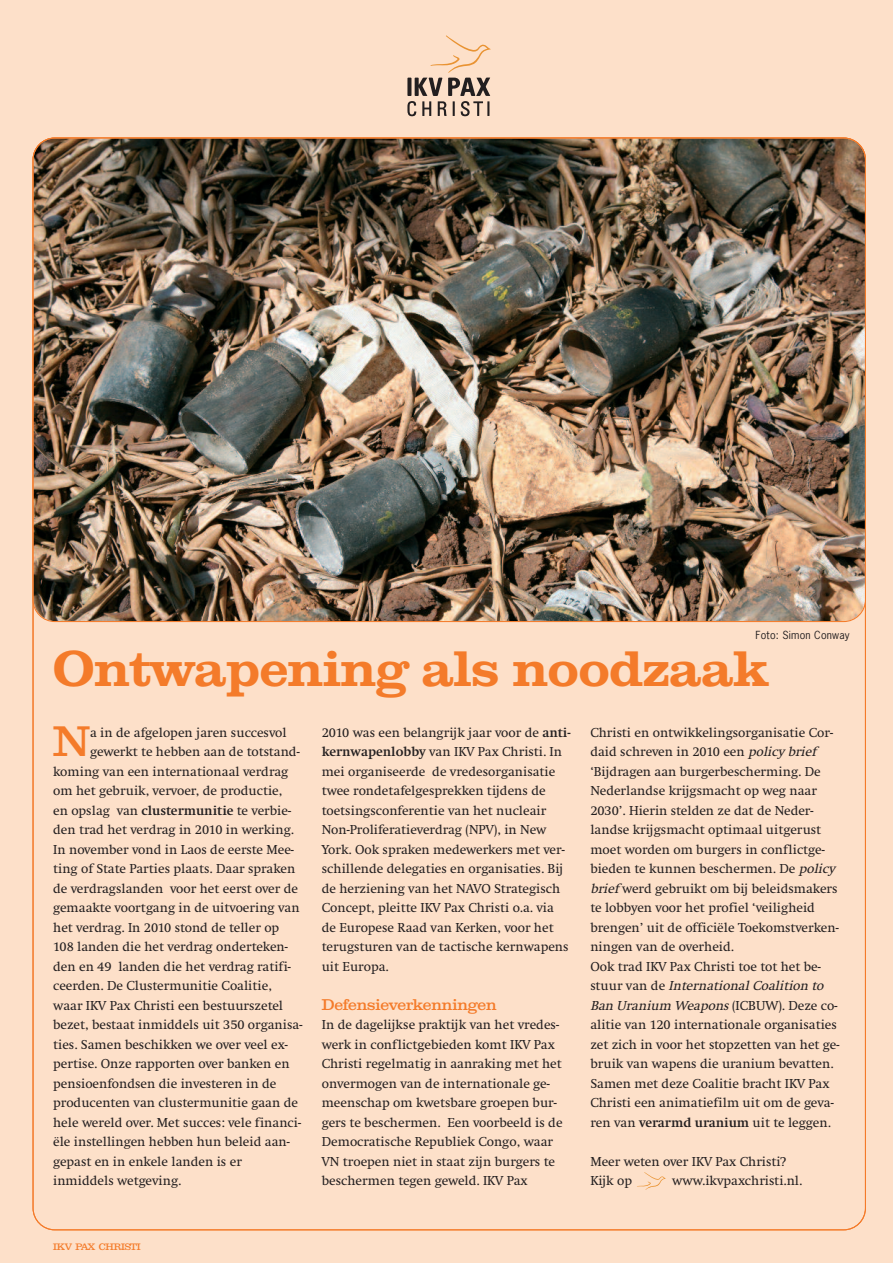
<style>
.page{position:relative;width:893px;height:1263px;background:#fde0c9}
.page>*{position:absolute;margin:0;border:0;box-sizing:border-box;transform-origin:0 0}
.t1{font:600 48px "Clarendon";color:#f47b2a}
.t2{font:41.1px "Clarendon";color:#f47b2a}
.t3{font:15px "Clarendon";color:#f47b2a}
.t4{font:13.5px/19.5px "Swift";color:#231f20}
.t5{font:10.5px "News Gothic";letter-spacing:.02em;color:#231f20}
.t6{font:9px "Clarendon";color:#f47b2a}
.s1{font-weight:700}
.s2{font-style:italic}
</style>
<div class="page">
<img style="left:33px;top:137px;width:833px;height:485px">
<svg style="left:407px;top:35px;width:84px;height:81px"></svg>
<svg style="left:637px;top:1172px;width:29px;height:18px"></svg>
<p class="t5" style="left:755px;top:629px;width:96px">Foto: Simon Conway</p>
<h1 class="t1" style="left:53px;top:641px;width:716px">Ontwapening als noodzaak</h1>
<h2 class="t2" style="left:53px;top:718px;width:38px">N</h2>
<p class="t4" style="left:90px;top:722px;width:198px">a in de afgelopen jaren succesvol</p>
<p class="t4" style="left:322px;top:722px;width:250px">2010 was een belangrijk jaar voor de <span class="s1">anti&shy;kernwapenlobby</span> van IKV Pax Christi. In mei organiseerde de vredesorganisatie twee rondetafelgesprekken tijdens de toetsingsconferentie van het nucleair Non-Proliferatieverdrag (NPV), in New York. Ook spraken medewerkers met ver&shy;schillende delegaties en organisaties. Bij de herziening van het NAVO Strategisch Concept, pleitte IKV Pax Christi o.a. via de Europese Raad van Kerken, voor het terugsturen van de tactische kernwapens uit Europa.</p>
<p class="t3" style="left:322px;top:996px;width:176px">Defensieverkenningen</p>
<p class="t4" style="left:322px;top:1015px;width:242px">In de dagelijkse praktijk van het vredes&shy;werk in conflictgebieden komt IKV Pax Christi regelmatig in aanraking met het onvermogen van de internationale ge&shy;meenschap om kwetsbare groepen bur&shy;gers te beschermen. Een voorbeeld is de Democratische Republiek Congo, waar VN troepen niet in staat zijn burgers te beschermen tegen geweld. IKV Pax</p>
<p class="t4" style="left:590px;top:722px;width:251px">Christi en ontwikkelingsorganisatie Cor&shy;daid schreven in 2010 een <span class="s2">policy brief </span>‘Bijdragen aan burgerbescherming. De Nederlandse krijgsmacht op weg naar 2030’. Hierin stelden ze dat de Neder&shy;landse krijgsmacht optimaal uitgerust moet worden om burgers in conflictge&shy;bieden te kunnen beschermen. De <span class="s2">policy brief</span> werd gebruikt om bij beleidsmakers te lobbyen voor het profiel ‘veiligheid brengen’ uit de officiële Toekomstverken&shy;ningen van de overheid.<br>Ook trad IKV Pax Christi toe tot het be&shy;stuur van de <span class="s2">International Coalition to BanUraniumWeapons</span>(ICBUW). Deze co&shy;alitie van 120 internationale organisaties zet zich in voor het stopzetten van het ge&shy;bruik van wapens die uranium bevatten.<br>Samen met deze Coalitie bracht IKV Pax Christi een animatiefilm uit om de geva&shy;ren van <span class="s1">verarmd uranium</span> uit te leggen.</p>
<p class="t4" style="left:590px;top:1151px;width:197px">Meer weten over IKV Pax Christi?<br>Kijk op</p>
<p class="t4" style="left:90px;top:742px;width:211px">gewerkt te hebben aan de totstand-</p>
<p class="t4" style="left:53px;top:761px;width:237px">koming van een internationaal verdrag</p>
<p class="t4" style="left:53px;top:781px;width:231px">om het gebruik, vervoer, de productie,</p>
<p class="t4" style="left:53px;top:800px;width:239px">en opslag van <span class="s1">clustermunitie</span> te verbie-</p>
<p class="t4" style="left:53px;top:820px;width:242px">den trad het verdrag in 2010 in werking.</p>
<p class="t4" style="left:53px;top:839px;width:242px">In november vond in Laos de eerste Mee-</p>
<p class="t4" style="left:53px;top:859px;width:244px">ting of State Parties plaats. Daar spraken</p>
<p class="t4" style="left:53px;top:878px;width:246px">de verdragslanden voor het eerst over de</p>
<p class="t4" style="left:53px;top:898px;width:248px">gemaakte voortgang in de uitvoering van</p>
<p class="t4" style="left:53px;top:917px;width:228px">het verdrag. In 2010 stond de teller op</p>
<p class="t4" style="left:53px;top:937px;width:236px">108 landen die het verdrag onderteken-</p>
<p class="t4" style="left:53px;top:956px;width:239px">den en 49 landen die het verdrag ratifi-</p>
<p class="t4" style="left:53px;top:976px;width:220px">ceerden. De Clustermunitie Coalitie,</p>
<p class="t4" style="left:53px;top:995px;width:232px">waar IKV Pax Christi een bestuurszetel</p>
<p class="t4" style="left:53px;top:1015px;width:251px">bezet, bestaat inmiddels uit 350 organisa-</p>
<p class="t4" style="left:53px;top:1034px;width:236px">ties. Samen beschikken we over veel ex-</p>
<p class="t4" style="left:53px;top:1054px;width:238px">pertise. Onze rapporten over banken en</p>
<p class="t4" style="left:53px;top:1073px;width:225px">pensioenfondsen die investeren in de</p>
<p class="t4" style="left:53px;top:1093px;width:246px">producenten van clustermunitie gaan de</p>
<p class="t4" style="left:53px;top:1112px;width:249px">hele wereld over. Met succes: vele financi-</p>
<p class="t4" style="left:53px;top:1132px;width:238px">ële instellingen hebben hun beleid aan-</p>
<p class="t4" style="left:53px;top:1151px;width:190px">gepast en in enkele landen is er</p>
<p class="t4" style="left:53px;top:1171px;width:130px">inmiddels wetgeving.</p>
<p class="t4" style="left:672px;top:1171px;width:132px">www.ikvpaxchristi.nl.</p>
<p class="t6" style="left:53px;top:1242px;width:89px">IKV PAX CHRISTI</p>
</div>
